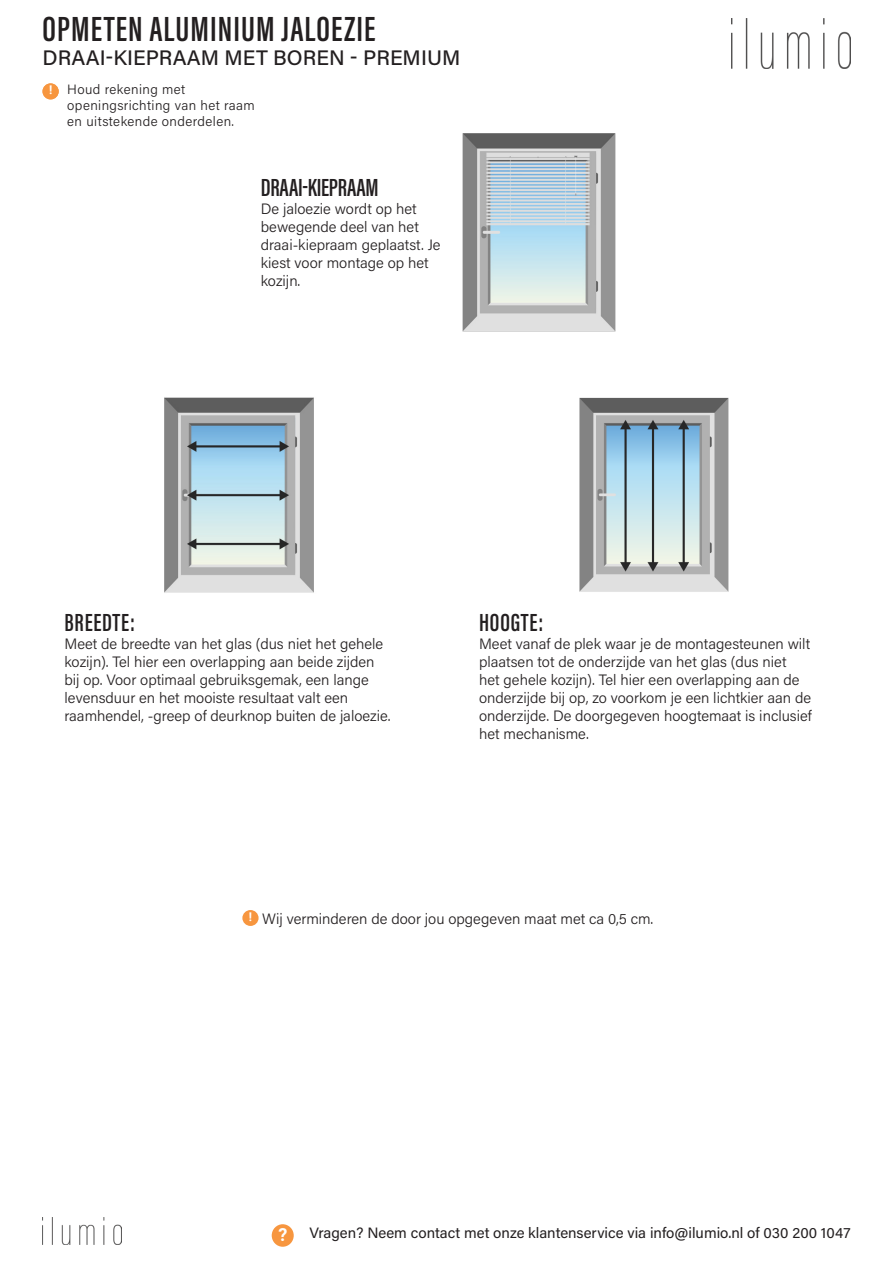
<style>
.page{position:relative;width:893px;height:1263px;background:#fff}
.page>*{position:absolute;margin:0;border:0;box-sizing:border-box;transform-origin:0 0}
.t1{font:600 36px "Acumin Pro Extra Cond";letter-spacing:.03em;color:#231f20}
.t2{font:600 25.5px "Acumin Pro Extra Cond";letter-spacing:.015em;color:#231f20}
.t3{font:600 25.5px "Acumin Pro Extra Cond";letter-spacing:-.01em;color:#231f20}
.t4{font:500 21px "Acumin Pro";letter-spacing:.005em;color:#231f20}
.t5{font:700 18px "Roboto";color:#fff}
.t6{font:300 15px/18px "Acumin Pro";color:#231f20}
.t7{font:15px "Acumin Pro";color:#231f20}
.t8{font:300 13.5px/16.2px "Acumin Pro";letter-spacing:.03em;color:#231f20}
.t9{font:700 12px "Roboto";color:#fff}
</style>
<div class="page">
<img style="left:732px;top:18px;width:118px;height:50px">
<img style="left:43px;top:1218px;width:78px;height:27px">
<img style="left:462px;top:133px;width:154px;height:199px">
<img style="left:164px;top:397px;width:150px;height:196px">
<img style="left:579px;top:397px;width:150px;height:195px">
<svg style="left:43px;top:83px;width:16px;height:16px"></svg>
<div style="left:43px;top:84px;width:16px;height:16px;background:#f7963f;border-radius:50%"></div>
<div style="left:272px;top:1224px;width:22px;height:23px;background:#f7963f;border-radius:50%"></div>
<div style="left:242px;top:910px;width:17px;height:16px;background:#f7963f;border-radius:50%"></div>
<p class="t1" style="left:43px;top:7px;width:334px">OPMETEN ALUMINIUM JALOEZIE</p>
<p class="t4" style="left:43px;top:43px;width:419px">DRAAI-KIEPRAAM MET BOREN - PREMIUM</p>
<p class="t9" style="left:49px;top:83px;width:5px">!</p>
<p class="t8" style="left:67px;top:80px;width:189px">Houd rekening met openingsrichting van het raam en uitstekende onderdelen.</p>
<p class="t9" style="left:49px;top:81px;width:5px">!</p>
<p class="t3" style="left:261px;top:172px;width:119px">DRAAI-KIEPRAAM</p>
<p class="t6" style="left:261px;top:199px;width:181px">De jaloezie wordt op het bewegende deel van het draai-kiepraam geplaatst. Je kiest voor montage op het kozijn.</p>
<p class="t2" style="left:64px;top:607px;width:72px">BREEDTE:</p>
<p class="t6" style="left:64px;top:634px;width:328px">Meet de breedte van het glas (dus niet het gehele kozijn). Tel hier een overlapping aan beide zijden bij op. Voor optimaal gebruiksgemak, een lange levensduur en het mooiste resultaat valt een raamhendel, -greep of deurknop buiten de jaloezie.</p>
<p class="t2" style="left:479px;top:607px;width:66px">HOOGTE:</p>
<p class="t6" style="left:479px;top:634px;width:334px">Meet vanaf de plek waar je de montagesteunen wilt plaatsen tot de onderzijde van het glas (dus niet<br>het gehele kozijn). Tel hier een overlapping aan de onderzijde bij op, zo voorkom je een lichtkier aan de onderzijde. De doorgegeven hoogtemaat is inclusief het mechanisme.</p>
<p class="t9" style="left:249px;top:908px;width:5px">!</p>
<p class="t6" style="left:262px;top:909px;width:392px">Wij verminderen de door jou opgegeven maat met ca 0,5 cm.</p>
<p class="t5" style="left:278px;top:1222px;width:10px">?</p>
<p class="t7" style="left:310px;top:1223px;width:542px">Vragen? Neem contact met onze klantenservice via info@ilumio.nl of 030 200 1047</p>
</div>
